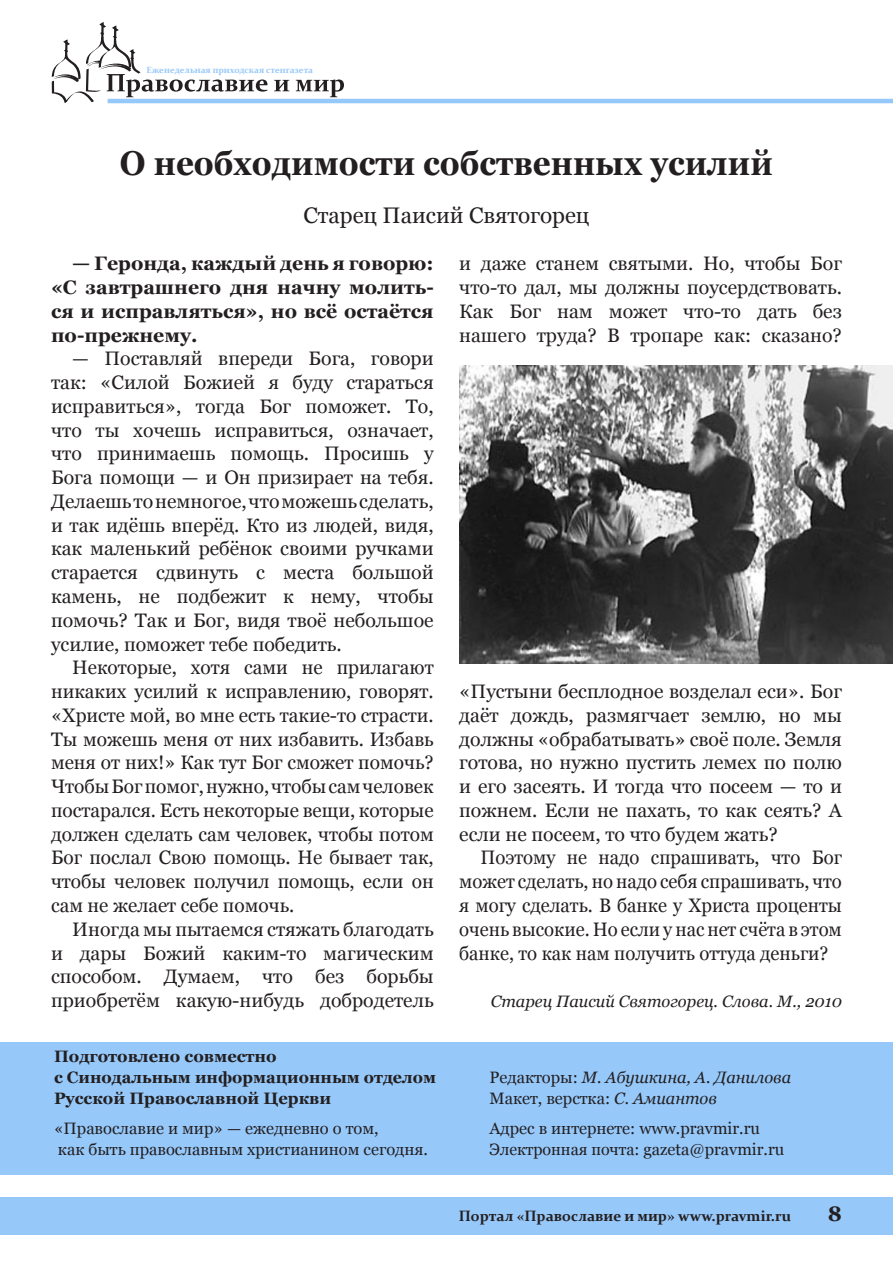
<style>
.page{position:relative;width:893px;height:1263px;background:#fff}
.page>*{position:absolute;margin:0;border:0;box-sizing:border-box;transform-origin:0 0}
.Zagolovok{font:700 34.5px "Georgia";color:#231f20;scale:.91 1}
.Author{font:22.5px "Georgia";color:#231f20}
.t1{font:700 21px "Georgia";color:#231f20}
.Text{font:19.5px/23.7px "Georgia";color:#231f20;text-align:justify}
.Text-2{font:19.5px/23.7px "Georgia";color:#231f20;text-align:justify;scale:.95 1}
.Text-3{font:700 19.5px/23.7px "Georgia";color:#231f20;text-align:justify}
.t2{font:16.5px/21px "Georgia";color:#231f20}
.t3{font:700 16.5px/21px "Georgia";color:#231f20}
.Bibliography{font:italic 16.5px "Georgia";color:#231f20}
.t4{font:700 15px "Constantia";color:#231f20}
.t5{font:700 9px "Constantia";color:#96c8fa}
.s1{font-style:normal}
.s2{font-style:italic}
</style>
<div class="page">
<svg style="left:52px;top:22px;width:215px;height:81px"></svg>
<svg style="left:274px;top:80px;width:15px;height:11px"></svg>
<svg style="left:296px;top:79px;width:48px;height:18px"></svg>
<hr style="left:108px;top:99px;width:785px;height:4px;background:#96c8fa">
<div style="left:0;top:1197px;width:893px;height:37px;background:#96c8fa"></div>
<div style="left:0;top:1042px;width:893px;height:132px;background:#96c8fa"></div>
<img style="left:459px;top:365px;width:434px;height:298px">
<p class="t5" style="left:147px;top:64px;width:168px">Еженедельная приходская стенгазета</p>
<p class="Zagolovok" style="left:120px;top:144px;width:719px">О необходимости собственных усилий</p>
<p class="Author" style="left:303px;top:202px;width:288px">Старец Паисий Святогорец</p>
<p class="Text-3" style="left:51px;top:252px;width:384px;text-indent:21px">— Геронда, каждый день я говорю: «С завтрашнего дня начну молить&shy;ся и исправляться», но всё остаётся по-прежнему.</p>
<p class="Text" style="left:51px;top:347px;width:384px;text-indent:21px">— Поставляй впереди Бога, говори так: «Силой Божией я буду стараться исправиться», тогда Бог поможет. То, что ты хочешь исправиться, означает, что принимаешь помощь. Просишь у Бога помощи — и Он призирает на тебя.<br>Делаешь то немногое, что можешь сделать, и так идёшь вперёд. Кто из людей, видя, как маленький ребёнок своими ручками старается сдвинуть с места большой камень, не подбежит к нему, чтобы помочь? Так и Бог, видя твоё небольшое усилие, поможет тебе победить.</p>
<p class="Text" style="left:51px;top:656px;width:384px;text-indent:21px">Некоторые, хотя сами не прилагают никаких усилий к исправлению, говорят. «Христе мой, во мне есть такие-то страсти.<br>Ты можешь меня от них избавить. Избавь меня от них!» Как тут Бог сможет помочь?<br>Чтобы Бог помог, нужно, чтобы сам человек постарался. Есть некоторые вещи, которые должен сделать сам человек, чтобы потом Бог послал Свою помощь. Не бывает так, чтобы человек получил помощь, если он сам не желает себе помочь.</p>
<p class="Text" style="left:51px;top:917px;width:384px;text-indent:21px">Иногда мы пытаемся стяжать благодать и дары Божий каким-то магическим способом. Думаем, что без борьбы приобретём какую-нибудь добродетель</p>
<p class="t3" style="left:54px;top:1046px;width:384px">Подготовлено совместно<br>с Синодальным информационным отделом</p>
<p class="t3" style="left:54px;top:1088px;width:279px">Русской Православной Церкви</p>
<p class="t2" style="left:54px;top:1118px;width:376px">«Православие и мир» — ежедневно о том,<br>как быть православным христианином сегодня.</p>
<p class="Text" style="left:459px;top:252px;width:384px">и даже станем святыми. Но, чтобы Бог что-то дал, мы должны поусердствовать.<br>Как Бог нам может что-то дать без нашего труда? В тропаре как: сказано?</p>
<p class="Text" style="left:459px;top:679px;width:384px">«Пустыни бесплодное возделал еси». Бог даёт дождь, размягчает землю, но мы должны «обрабатывать» своё поле. Земля готова, но нужно пустить лемех по полю и его засеять. И тогда что посеем — то и пожнем. Если не пахать, то как сеять? А если не посеем, то что будем жать?</p>
<p class="Text-2" style="left:459px;top:846px;width:404px;text-indent:21px">Поэтому не надо спрашивать, что Бог может сделать, но надо себя спрашивать, что я могу сделать. В банке у Христа проценты очень высокие. Но если у нас нет счёта в этом банке, то как нам получить оттуда деньги?</p>
<p class="Bibliography" style="left:491px;top:992px;width:353px">Старец Паисий Святогорец. Слова. М., 2010</p>
<p class="Bibliography" style="left:489px;top:1068px;width:303px"><span class="s1">Редакторы:</span> М. Абушкина, А. Данилова</p>
<p class="t2" style="left:489px;top:1088px;width:229px">Макет, верстка: <span class="s2">С. Амиантов</span></p>
<p class="t2" style="left:489px;top:1118px;width:272px">Адрес в интернете: www.pravmir.ru</p>
<p class="t2" style="left:489px;top:1139px;width:296px">Электронная почта: gazeta@pravmir.ru</p>
<p class="t4" style="left:459px;top:1205px;width:334px">Портал «Православие и мир» www.pravmir.ru</p>
<p class="t1" style="left:828px;top:1202px;width:16px">8</p>
</div>
